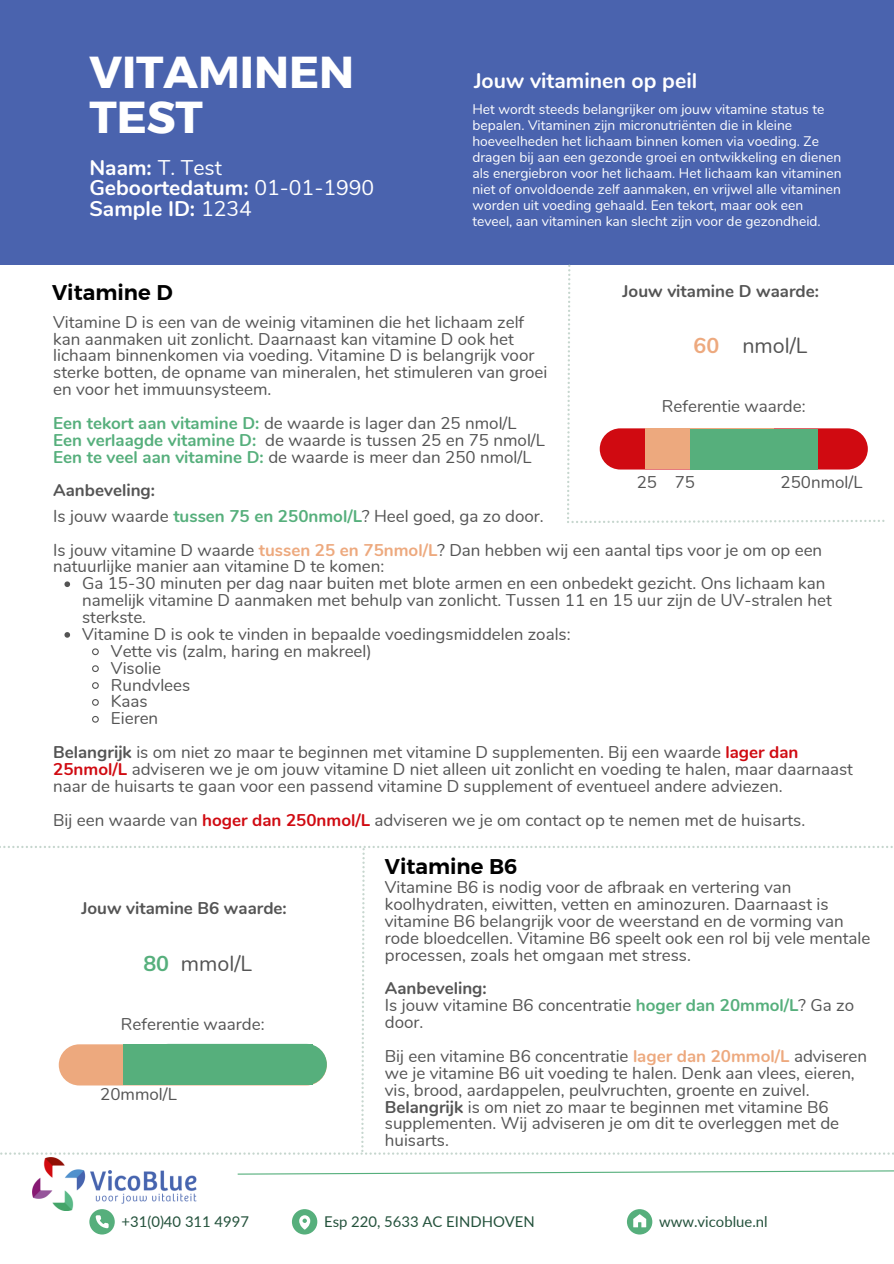
<style>
.page{position:relative;width:894px;height:1264px;background:#fff}
.page>*{position:absolute;margin:0;border:0;box-sizing:border-box;transform-origin:0 0}
.t1{font:44.55px/44.5px "Kief Montaser Bold";color:#fff}
.t2{font:21.45px "Nunito";color:#545454}
.t3{font:700 21.45px "Nunito";color:#eda97e}
.t4{font:700 21.45px "Nunito";color:#56af7c}
.t5{font:700 21.15px/20.2px "Nunito";color:#fff}
.t6{font:700 21.15px "Kief Montaser Semi";color:#000}
.t7{font:16.95px/16.8px "Nunito";color:#545454}
.t8{font:700 16.95px "Nunito";color:#545454}
.t9{font:14.85px "Lato";color:#24523c}
.t10{font:13.8px/15.9px "Nunito";color:#fff}
.s1{font-weight:400}
.s2{font-weight:700;color:#56af7c}
.s3{font-weight:700}
.s4{font-weight:700;color:#eda97e}
.s5{font-weight:700;color:#d00a11}
</style>
<div class="page">
<div style="left:0;top:0;width:893px;height:265px;background:#4a63ae"></div>
<svg style="left:292px;top:1209px;width:25px;height:25px"></svg>
<svg style="left:627px;top:1209px;width:25px;height:25px"></svg>
<svg style="left:237px;top:1170px;width:656px;height:5px"></svg>
<svg style="left:89px;top:1210px;width:26px;height:24px"></svg>
<svg style="left:567px;top:265px;width:317px;height:258px"></svg>
<img style="left:32px;top:1157px;width:165px;height:53px">
<div style="left:599px;top:428px;width:268px;height:41px;background:#d00a11;border-radius:21px"></div>
<div style="left:645px;top:428px;width:128px;height:41px;background:#eda97e"></div>
<div style="left:690px;top:428px;width:127px;height:41px;background:#56af7c"></div>
<svg style="left:64px;top:581px;width:6px;height:6px"></svg>
<svg style="left:64px;top:632px;width:6px;height:5px"></svg>
<svg style="left:92px;top:648px;width:7px;height:8px"></svg>
<svg style="left:92px;top:665px;width:7px;height:7px"></svg>
<svg style="left:92px;top:682px;width:7px;height:7px"></svg>
<svg style="left:92px;top:699px;width:7px;height:7px"></svg>
<svg style="left:92px;top:716px;width:7px;height:7px"></svg>
<svg style="left:0;top:846px;width:893px;height:308px"></svg>
<div style="left:148px;top:1043px;width:179px;height:42px;background:#56af7c;border-radius:21px"></div>
<h3 class="t1" style="left:89px;top:50px;width:266px">VITAMINEN<br>TEST</h3>
<h5 class="t5" style="left:89px;top:158px;width:286px">Naam: <span class="s1">T. Test<br></span>Geboortedatum: <span class="s1">01-01-1990<br></span>Sample ID: <span class="s1">1234</span></h5>
<h2 class="t5" style="left:474px;top:71px;width:224px">Jouw vitaminen op peil</h2>
<h4 class="t10" style="left:472px;top:102px;width:370px">Het wordt steeds belangrijker om jouw vitamine status te bepalen. Vitaminen zijn micronutriënten die in kleine hoeveelheden het lichaam binnen komen via voeding. Ze dragen bij aan een gezonde groei en ontwikkeling en dienen als energiebron voor het lichaam. Het lichaam kan vitaminen niet of onvoldoende zelf aanmaken, en vrijwel alle vitaminen worden uit voeding gehaald. Een tekort, maar ook een teveel, aan vitaminen kan slecht zijn voor de gezondheid.</h4>
<p class="t6" style="left:52px;top:280px;width:122px">Vitamine D</p>
<h2 class="t7" style="left:53px;top:313px;width:495px">Vitamine D is een van de weinig vitaminen die het lichaam zelf kan aanmaken uit zonlicht. Daarnaast kan vitamine D ook het lichaam binnenkomen via voeding. Vitamine D is belangrijk voor sterke botten, de opname van mineralen, het stimuleren van groei en voor het immuunsysteem.</h2>
<h4 class="t7" style="left:53px;top:415px;width:493px"><span class="s2">Een tekort aan vitamine D:</span> de waarde is lager dan 25 nmol/L<br><span class="s2">Een verlaagde vitamine D:</span> de waarde is tussen 25 en 75 nmol/L</h4>
<h5 class="t7" style="left:53px;top:440px;width:479px;line-height:33.8px"><span class="s2">Een te veel aan vitamine D:</span> de waarde is meer dan 250 nmol/L<br><span class="s3">Aanbeveling:</span></h5>
<h5 class="t8" style="left:622px;top:280px;width:198px">Jouw vitamine D waarde:</h5>
<p class="t3" style="left:693px;top:331px;width:27px">60</p>
<h5 class="t2" style="left:742px;top:331px;width:67px">nmol/L</h5>
<p class="t7" style="left:661px;top:397px;width:145px">Referentie waarde:</p>
<p class="t7" style="left:636px;top:474px;width:60px">25 75</p>
<h5 class="t7" style="left:780px;top:474px;width:83px">250nmol/L</h5>
<h2 class="t7" style="left:53px;top:508px;width:492px">Is jouw waarde <span class="s2">tussen 75 en 250nmol/L</span>? Heel goed, ga zo door.</h2>
<h5 class="t7" style="left:53px;top:541px;width:770px">Is jouw vitamine D waarde <span class="s4">tussen 25 en 75nmol/L</span>? Dan hebben wij een aantal tips voor je om op een natuurlijke manier aan vitamine D te komen:</h5>
<h5 class="t7" style="left:82px;top:575px;width:751px">Ga 15-30 minuten per dag naar buiten met blote armen en een onbedekt gezicht. Ons lichaam kan namelijk vitamine D aanmaken met behulp van zonlicht. Tussen 11 en 15 uur zijn de UV-stralen het sterkste.</h5>
<h5 class="t7" style="left:82px;top:626px;width:490px">Vitamine D is ook te vinden in bepaalde voedingsmiddelen zoals:</h5>
<h4 class="t7" style="left:111px;top:643px;width:262px">Vette vis (zalm, haring en makreel)</h4>
<p class="t7" style="left:111px;top:659px;width:52px">Visolie</p>
<h3 class="t7" style="left:111px;top:676px;width:81px">Rundvlees</h3>
<h5 class="t7" style="left:111px;top:693px;width:38px">Kaas</h5>
<h5 class="t7" style="left:111px;top:710px;width:49px">Eieren</h5>
<p class="t7" style="left:53px;top:744px;width:801px"><span class="s3">Belangrijk</span> is om niet zo maar te beginnen met vitamine D supplementen. Bij een waarde <span class="s5">lager dan<br>25nmol/L</span> adviseren we je om jouw vitamine D niet alleen uit zonlicht en voeding te halen, maar daarnaast naar de huisarts te gaan voor een passend vitamine D supplement of eventueel andere adviezen.</p>
<p class="t7" style="left:53px;top:811px;width:753px">Bij een waarde van <span class="s5">hoger dan 250nmol/L</span> adviseren we je om contact op te nemen met de huisarts.</p>
<h5 class="t8" style="left:81px;top:896px;width:207px">Jouw vitamine B6 waarde:</h5>
<p class="t4" style="left:143px;top:949px;width:27px">80</p>
<p class="t2" style="left:181px;top:949px;width:73px">mmol/L</p>
<h5 class="t7" style="left:121px;top:1015px;width:145px">Referentie waarde:</h5>
<h5 class="t7" style="left:100px;top:1085px;width:78px">20mmol/L</h5>
<p class="t6" style="left:385px;top:853px;width:134px">Vitamine B6</p>
<p class="t7" style="left:385px;top:879px;width:487px">Vitamine B6 is nodig voor de afbraak en vertering van koolhydraten, eiwitten, vetten en aminozuren. Daarnaast is vitamine B6 belangrijk voor de weerstand en de vorming van rode bloedcellen. Vitamine B6 speelt ook een rol bij vele mentale processen, zoals het omgaan met stress.</p>
<p class="t7" style="left:385px;top:980px;width:470px"><span class="s3">Aanbeveling:<br></span>Is jouw vitamine B6 concentratie <span class="s2">hoger dan 20mmol/L</span>? Ga zo door.</p>
<p class="t7" style="left:385px;top:1047px;width:483px">Bij een vitamine B6 concentratie <span class="s4">lager dan 20mmol/L</span> adviseren we je vitamine B6 uit voeding te halen. Denk aan vlees, eieren, vis, brood, aardappelen, peulvruchten, groente en zuivel.<br><span class="s3">Belangrijk</span> is om niet zo maar te beginnen met vitamine B6 supplementen. Wij adviseren je om dit te overleggen met de huisarts.</p>
<h5 class="t9" style="left:121px;top:1212px;width:129px">+31(0)40 311 4997</h5>
<h3 class="t9" style="left:324px;top:1212px;width:212px">Esp 220, 5633 AC EINDHOVEN</h3>
<p class="t9" style="left:659px;top:1212px;width:110px">www.vicoblue.nl</p>
</div>
